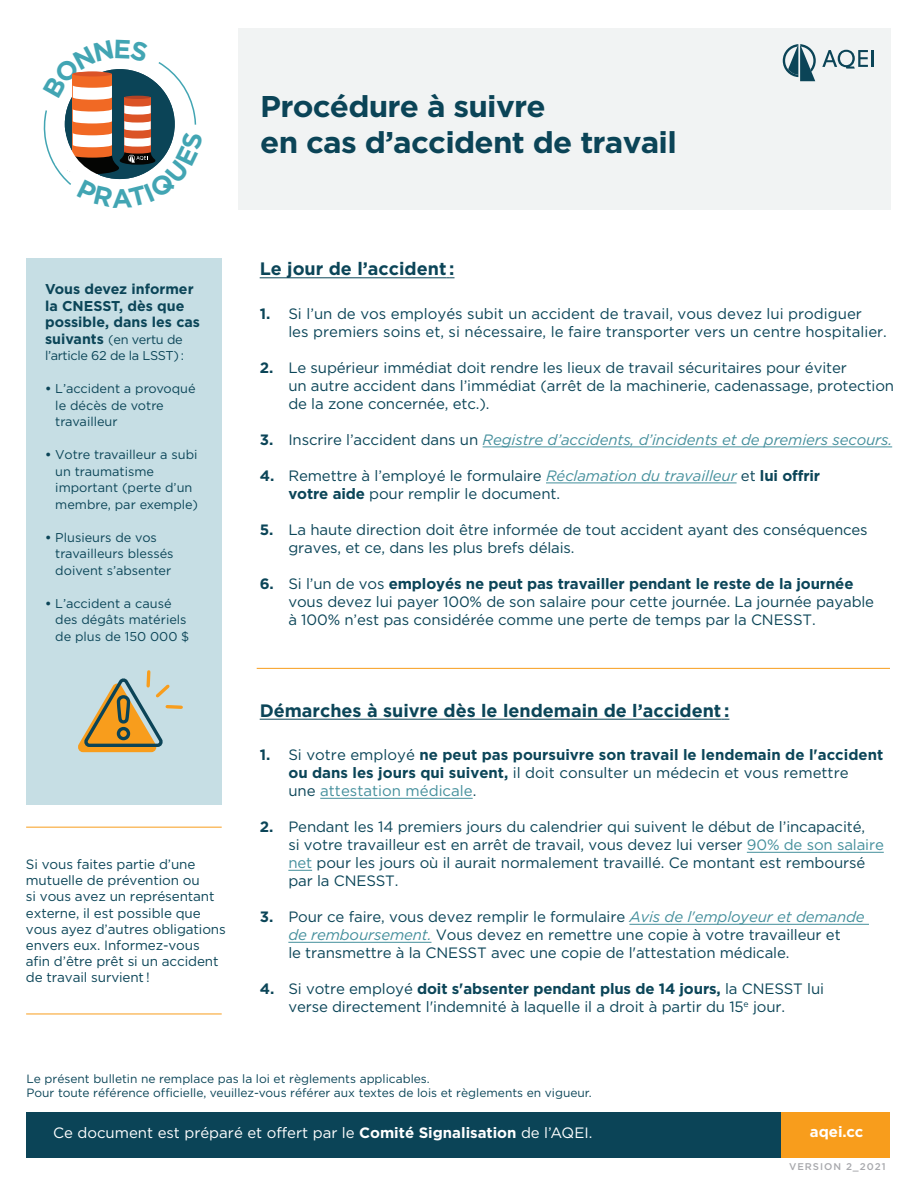
<style>
.page{position:relative;width:918px;height:1188px;background:#fff}
.page>*{position:absolute;margin:0;border:0;box-sizing:border-box;transform-origin:0 0}
.t1{font:700 30px/36px "Gotham";letter-spacing:-.025em;color:#0b4457;scale:1.05 1}
.t2{font:700 18px "Gotham";color:#0b4558}
.t3{font:15px/18px "Gotham";letter-spacing:-.01em;color:#0b4558}
.t4{font:700 15px/18px "Gotham";color:#0b4558}
.t5{font:italic 15px "Gotham";letter-spacing:-.01em;color:#448f9c}
.t6{font:15px "Gotham";color:#fff}
.t7{font:700 15px "Gotham";color:#fff}
.t8{font:700 14.25px/16.5px "Gotham";color:#0b4558}
.t9{font:13.5px/16.2px "Gotham";letter-spacing:-.01em;color:#0b4558}
.t10{font:12.75px/16.5px "Gotham";color:#0b4558}
.t11{font:12.75px/16.5px "Gotham";letter-spacing:-.025em;color:#0b4558}
.t12{font:12px/14.4px "Gotham";color:#0b4558}
.t13{font:500 9.75px "Gotham";letter-spacing:.1em;color:#a8a9ad}
.s1{font-weight:700;font-size:14.25px}
.s2{font-weight:700}
.s3{font-weight:700;font-style:normal;color:#0b4558}
.s4{font-style:normal;color:#0b4558}
.s5{font-style:italic;color:#448f9c}
.s6{font-weight:400}
.s7{font-weight:400;color:#448f9c}
.s8{color:#448f9c}
</style>
<div class="page">
<hr style="left:26px;top:827px;width:196px;height:1px;background:#f89d1c">
<hr style="left:26px;top:1014px;width:196px;height:1px;background:#f89d1c">
<div style="left:26px;top:258px;width:196px;height:547px;background:#c6dee4"></div>
<div style="left:239px;top:28px;width:652px;height:182px;background:#f1f3f3"></div>
<svg style="left:783px;top:44px;width:33px;height:37px"></svg>
<svg style="left:822px;top:50px;width:52px;height:19px"></svg>
<hr style="left:260px;top:278px;width:186px;height:1px;background:#0b4558">
<hr style="left:483px;top:447px;width:409px;height:1px;background:#448f9c">
<hr style="left:546px;top:483px;width:191px;height:1px;background:#448f9c">
<hr style="left:260px;top:719px;width:461px;height:1px;background:#0b4558">
<hr style="left:320px;top:798px;width:153px;height:1px;background:#448f9c">
<hr style="left:747px;top:852px;width:137px;height:1px;background:#448f9c">
<svg style="left:288px;top:870px;width:24px;height:1px"></svg>
<hr style="left:629px;top:924px;width:240px;height:1px;background:#448f9c">
<hr style="left:288px;top:942px;width:143px;height:1px;background:#448f9c">
<svg style="left:79px;top:670px;width:104px;height:83px"></svg>
<div style="left:26px;top:1112px;width:756px;height:46px;background:#0b4457"></div>
<div style="left:781px;top:1112px;width:109px;height:46px;background:#f89d1c"></div>
<hr style="left:257px;top:668px;width:633px;height:1px;background:#f89d1c">
<svg style="left:43px;top:62px;width:154px;height:123px"></svg>
<h1 class="t1" style="left:260px;top:88px;width:398px">Procédure à suivre<br>en cas d’accident de travail</h1>
<p class="t8" style="left:45px;top:281px;width:156px">Vous devez informer la CNESST, dès que possible, dans les cas</p>
<p class="t11" style="left:45px;top:331px;width:141px"><span class="s1">suivants</span> (en vertu de l’article 62 de la LSST) :</p>
<p class="t10" style="left:55px;top:380px;width:142px;text-indent:-10px"><span class="s2">•</span> L’accident a provoqué le décès de votre travailleur</p>
<p class="t10" style="left:55px;top:446px;width:144px;text-indent:-10px"><span class="s2">•</span> Votre travailleur a subi un traumatisme important (perte d’un membre, par exemple)</p>
<p class="t10" style="left:55px;top:529px;width:120px;text-indent:-10px"><span class="s2">•</span> Plusieurs de vos travailleurs blessés doivent s’absenter</p>
<p class="t10" style="left:55px;top:595px;width:136px;text-indent:-10px"><span class="s2">•</span> L’accident a causé des dégâts matériels de plus de 150 000 $</p>
<p class="t9" style="left:26px;top:856px;width:201px">Si vous faites partie d’une mutuelle de prévention ou<br>si vous avez un représentant externe, il est possible que vous ayez d’autres obligations envers eux. Informez-vous afin d’être prêt si un accident de travail survient !</p>
<p class="t2" style="left:260px;top:259px;width:196px">Le jour de l’accident :</p>
<p class="t3" style="left:288px;top:304px;width:600px;text-indent:-29px"><span class="s2">1.</span> Si l’un de vos employés subit un accident de travail, vous devez lui prodiguer<br>les premiers soins et, si nécessaire, le faire transporter vers un centre hospitalier.</p>
<p class="t3" style="left:288px;top:358px;width:607px;text-indent:-29px"><span class="s2">2.</span> Le supérieur immédiat doit rendre les lieux de travail sécuritaires pour éviter<br>un autre accident dans l’immédiat (arrêt de la machinerie, cadenassage, protection de la zone concernée, etc.).</p>
<p class="t5" style="left:260px;top:431px;width:634px"><span class="s3">3.</span> <span class="s4">Inscrire l’accident dans un</span> Registre d’accidents, d’incidents et de premiers secours.</p>
<p class="t3" style="left:288px;top:466px;width:533px;text-indent:-29px"><span class="s2">4.</span> Remettre à l’employé le formulaire <span class="s5">Réclamation du travailleur</span> et <span class="s2">lui offrir votre aide</span> pour remplir le document.</p>
<p class="t3" style="left:288px;top:520px;width:581px;text-indent:-29px"><span class="s2">5.</span> La haute direction doit être informée de tout accident ayant des conséquences graves, et ce, dans les plus brefs délais.</p>
<p class="t3" style="left:288px;top:574px;width:587px;text-indent:-29px"><span class="s2">6.</span> Si l’un de vos <span class="s2">employés ne peut pas travailler pendant le reste de la journée </span>vous devez lui payer 100% de son salaire pour cette journée. La journée payable à 100% n’est pas considérée comme une perte de temps par la CNESST.</p>
<p class="t2" style="left:260px;top:700px;width:471px">Démarches à suivre dès le lendemain de l’accident :</p>
<p class="t4" style="left:288px;top:746px;width:596px;text-indent:-29px">1. <span class="s6">Si votre employé</span> ne peut pas poursuivre son travail le lendemain de l'accident ou dans les jours qui suivent, <span class="s6">il doit consulter un médecin et vous remettre<br>une</span> <span class="s7">attestation médicale</span><span class="s6">.</span></p>
<p class="t3" style="left:288px;top:818px;width:597px;text-indent:-29px"><span class="s2">2.</span> Pendant les 14 premiers jours du calendrier qui suivent le début de l’incapacité,<br>si votre travailleur est en arrêt de travail, vous devez lui verser <span class="s8">90% de son salaire net</span> pour les jours où il aurait normalement travaillé. Ce montant est remboursé par la CNESST.</p>
<p class="t3" style="left:288px;top:908px;width:578px;text-indent:-29px"><span class="s2">3.</span> Pour ce faire, vous devez remplir le formulaire <span class="s5">Avis de l'employeur et demande de remboursement.</span> Vous devez en remettre une copie à votre travailleur et<br>le transmettre à la CNESST avec une copie de l'attestation médicale.</p>
<p class="t3" style="left:288px;top:980px;width:537px;text-indent:-29px"><span class="s2">4.</span> Si votre employé <span class="s2">doit s'absenter pendant plus de 14 jours,</span> la CNESST lui verse directement l'indemnité à laquelle il a droit à partir du 15<sup>e</sup> jour.</p>
<p class="t12" style="left:26px;top:1071px;width:567px">Le présent bulletin ne remplace pas la loi et règlements applicables.<br>Pour toute référence officielle, veuillez-vous référer aux textes de lois et règlements en vigueur.</p>
<p class="t6" style="left:53px;top:1124px;width:541px">Ce document est préparé et offert par le <span class="s2">Comité Signalisation</span> de l’AQEI.</p>
<p class="t7" style="left:810px;top:1123px;width:55px">aqei.cc</p>
<p class="t13" style="left:789px;top:1161px;width:98px">VERSION 2_2021</p>
</div>
